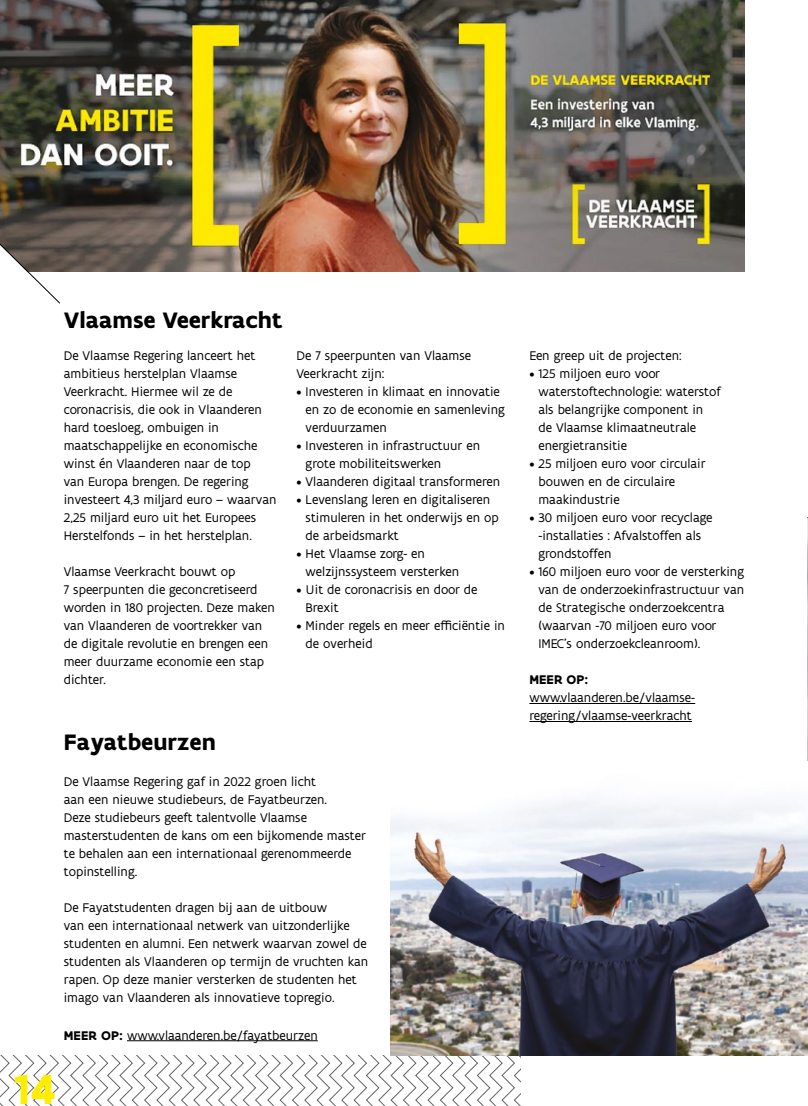
<style>
.page{position:relative;width:808px;height:1106px;background:#fff}
.page>*{position:absolute;margin:0;border:0;box-sizing:border-box;transform-origin:0 0}
.t1{font:700 45px "Flanders Art Sans";color:#ffed00}
.t2{font:700 24px "Flanders Art Sans";color:#000}
.t3{font:13.5px/18px "Flanders Art Sans";color:#000}
.t4{font:700 13.5px "Flanders Art Sans";color:#000}
.s1{font-weight:700}
</style>
<div class="page">
<svg style="left:0;top:1055px;width:520px;height:51px"></svg>
<img style="left:807px;top:518px;width:1px;height:243px">
<hr style="left:529px;top:703px;width:166px;height:1px;background:#000">
<hr style="left:529px;top:721px;width:163px;height:1px;background:#000">
<hr style="left:127px;top:1040px;width:191px;height:1px;background:#000">
<img style="left:61px;top:0;width:683px;height:271px">
<svg style="left:0;top:0;width:61px;height:304px;background:#615d54"></svg>
<hr style="left:807px;top:1055px;width:1px;height:51px;background:#ffed00">
<img style="left:390px;top:796px;width:418px;height:259px">
<p class="t2" style="left:64px;top:304px;width:220px">Vlaamse Veerkracht</p>
<p class="t3" style="left:64px;top:347px;width:214px">De Vlaamse Regering lanceert het ambitieus herstelplan Vlaamse<br>Veerkracht. Hiermee wil ze de coronacrisis, die ook in Vlaanderen hard toesloeg, ombuigen in maatschappelijke en economische winst én Vlaanderen naar de top<br>van Europa brengen. De regering investeert 4,3 miljard euro – waarvan<br>2,25 miljard euro uit het Europees<br>Herstelfonds – in het herstelplan.</p>
<p class="t3" style="left:64px;top:563px;width:213px">Vlaamse Veerkracht bouwt op<br>7 speerpunten die geconcretiseerd worden in 180 projecten. Deze maken van Vlaanderen de voortrekker van de digitale revolutie en brengen een meer duurzame economie een stap dichter.</p>
<p class="t3" style="left:297px;top:347px;width:176px">De 7 speerpunten van Vlaamse<br>Veerkracht zijn:</p>
<p class="t3" style="left:306px;top:383px;width:201px;text-indent:-9px">• Investeren in klimaat en innovatie en zo de economie en samenleving verduurzamen</p>
<p class="t3" style="left:306px;top:437px;width:176px;text-indent:-9px">• Investeren in infrastructuur en grote mobiliteitswerken</p>
<p class="t3" style="left:297px;top:473px;width:205px">• Vlaanderen digitaal transformeren</p>
<p class="t3" style="left:306px;top:491px;width:195px;text-indent:-9px">• Levenslang leren en digitaliseren stimuleren in het onderwijs en op de arbeidsmarkt</p>
<p class="t3" style="left:306px;top:545px;width:155px;text-indent:-9px">• Het Vlaamse zorg- en welzijnssysteem versterken</p>
<p class="t3" style="left:306px;top:581px;width:173px;text-indent:-9px">• Uit de coronacrisis en door de<br>Brexit</p>
<p class="t3" style="left:306px;top:617px;width:201px;text-indent:-9px">• Minder regels en meer efficiëntie in de overheid</p>
<p class="t2" style="left:64px;top:727px;width:154px">Fayatbeurzen</p>
<p class="t3" style="left:64px;top:772px;width:304px">De Vlaamse Regering gaf in 2022 groen licht<br>aan een nieuwe studiebeurs, de Fayatbeurzen.<br>Deze studiebeurs geeft talentvolle Vlaamse masterstudenten de kans om een bijkomende master te behalen aan een internationaal gerenommeerde topinstelling.</p>
<p class="t3" style="left:64px;top:898px;width:306px">De Fayatstudenten dragen bij aan de uitbouw<br>van een internationaal netwerk van uitzonderlijke studenten en alumni. Een netwerk waarvan zowel de studenten als Vlaanderen op termijn de vruchten kan rapen. Op deze manier versterken de studenten het imago van Vlaanderen als innovatieve topregio.</p>
<p class="t3" style="left:64px;top:1026px;width:255px"><span class="s1">MEER OP:</span> www.vlaanderen.be/fayatbeurzen</p>
<p class="t1" style="left:13px;top:1060px;width:44px">14</p>
<p class="t3" style="left:529px;top:347px;width:154px">Een greep uit de projecten:</p>
<p class="t3" style="left:538px;top:365px;width:184px;text-indent:-9px">• 125 miljoen euro voor waterstoftechnologie: waterstof als belangrijke component in<br>de Vlaamse klimaatneutrale energietransitie</p>
<p class="t3" style="left:538px;top:455px;width:169px;text-indent:-9px">• 25 miljoen euro voor circulair bouwen en de circulaire maakindustrie</p>
<p class="t3" style="left:538px;top:509px;width:175px;text-indent:-9px">• 30 miljoen euro voor recyclage -installaties : Afvalstoffen als grondstoffen</p>
<p class="t3" style="left:538px;top:563px;width:207px;text-indent:-9px">• 160 miljoen euro voor de versterking van de onderzoekinfrastructuur van de Strategische onderzoekcentra (waarvan -70 miljoen euro voor IMEC’s onderzoekcleanroom).</p>
<p class="t4" style="left:529px;top:671px;width:60px">MEER OP:</p>
<p class="t3" style="left:529px;top:689px;width:167px">www.vlaanderen.be/vlaamse&shy;regering/vlaamse-veerkracht</p>
</div>
